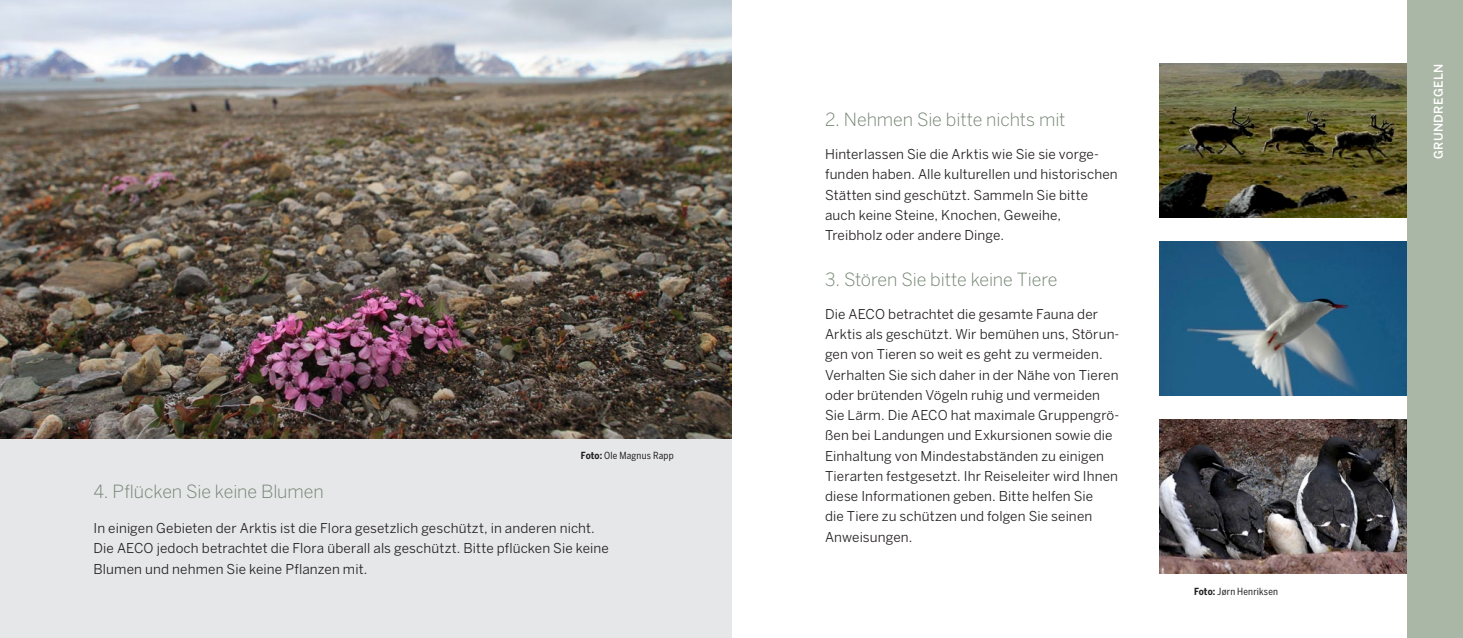
<style>
.page{position:relative;width:1463px;height:638px;background:#fff}
.page>*{position:absolute;margin:0;border:0;box-sizing:border-box;transform-origin:0 0}
.t1{font:300 18px "Benton Sans";letter-spacing:-.005em;color:#728371}
.t2{font:13.5px/20.2px "Benton Sans";letter-spacing:.01em;color:#231f20}
.t3{font:500 12px "Benton Sans";letter-spacing:.03em;color:#fff}
.t4{font:condensed 9.75px "Benton Sans";letter-spacing:.02em;color:#231f20}
.s1{font-weight:700}
</style>
<div class="page">
<div style="left:0;top:0;width:731px;height:638px;background:#e6e7e9"></div>
<img style="left:1160px;top:420px;width:247px;height:153px">
<img style="left:1160px;top:64px;width:247px;height:153px">
<img style="left:1160px;top:242px;width:247px;height:153px">
<img style="left:0;top:0;width:731px;height:438px">
<div style="left:1407px;top:0;width:56px;height:638px;background:#aab6a6"></div>
<p class="t4" style="left:581px;top:450px;width:94px"><span class="s1">Foto:</span> Ole Magnus Rapp</p>
<h1 class="t1" style="left:94px;top:480px;width:232px">4. Pflücken Sie keine Blumen</h1>
<p class="t2" style="left:94px;top:518px;width:517px">In einigen Gebieten der Arktis ist die Flora gesetzlich geschützt, in anderen nicht.<br>Die AECO jedoch betrachtet die Flora überall als geschützt. Bitte pflücken Sie keine<br>Blumen und nehmen Sie keine Pflanzen mit.</p>
<h1 class="t1" style="left:825px;top:109px;width:242px">2. Nehmen Sie bitte nichts mit</h1>
<p class="t2" style="left:825px;top:144px;width:294px">Hinterlassen Sie die Arktis wie Sie sie vorge&shy;funden haben. Alle kulturellen und historischen Stätten sind geschützt. Sammeln Sie bitte auch keine Steine, Knochen, Geweihe, Treibholz oder andere Dinge.</p>
<h1 class="t1" style="left:825px;top:269px;width:234px">3. Stören Sie bitte keine Tiere</h1>
<p class="t2" style="left:825px;top:304px;width:296px">Die AECO betrachtet die gesamte Fauna der Arktis als geschützt. Wir bemühen uns, Störun&shy;gen von Tieren so weit es geht zu vermeiden.<br>Verhalten Sie sich daher in der Nähe von Tieren oder brütenden Vögeln ruhig und vermeiden Sie Lärm. Die AECO hat maximale Gruppengrö&shy;ßen bei Landungen und Exkursionen sowie die Einhaltung von Mindestabständen zu einigen Tierarten festgesetzt. Ihr Reiseleiter wird Ihnen diese Informationen geben. Bitte helfen Sie<br>die Tiere zu schützen und folgen Sie seinen Anweisungen.</p>
<p class="t4" style="left:1194px;top:585px;width:86px"><span class="s1">Foto:</span> Jørn Henriksen</p>
<p class="t3" style="left:1431px;top:159px;width:97px;rotate:-90deg">grundregeln</p>
</div>
